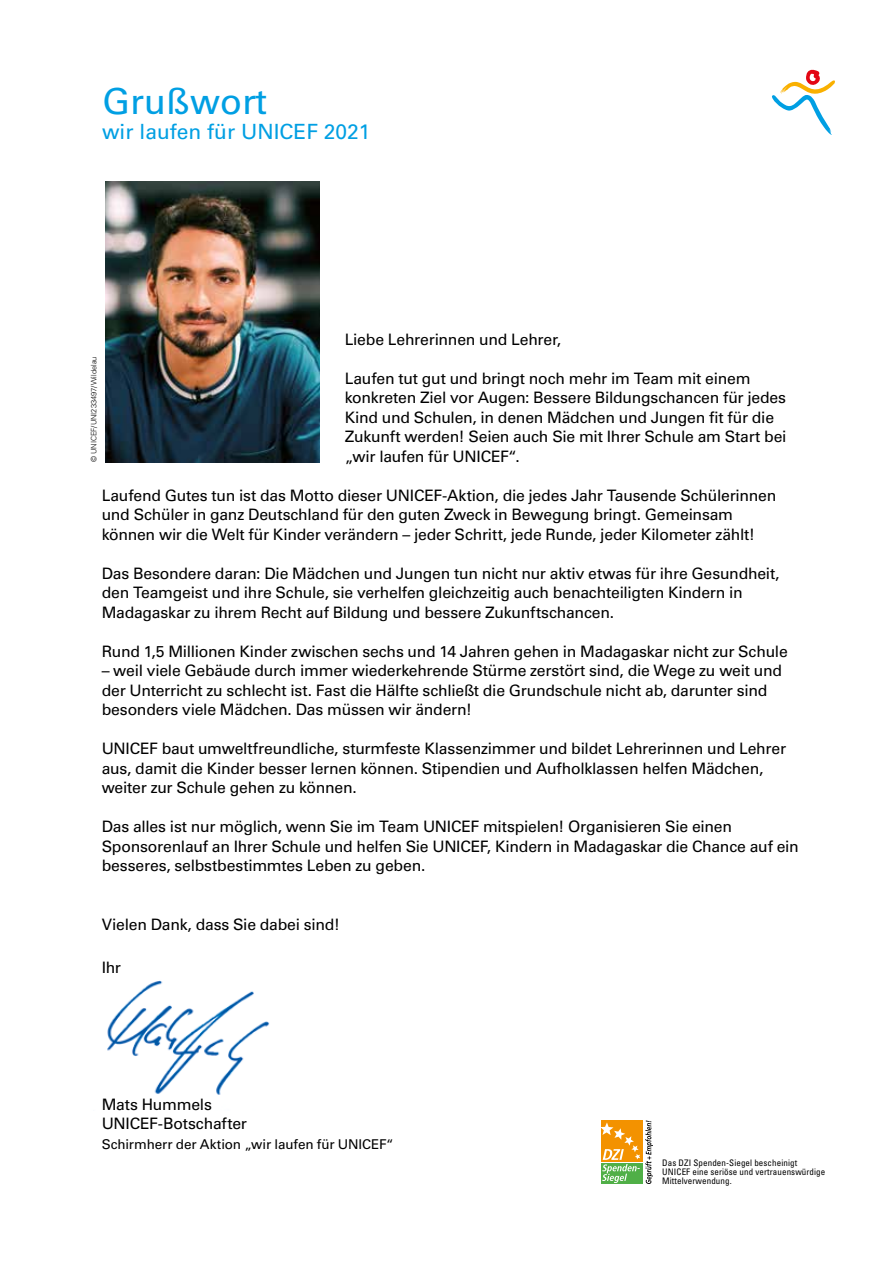
<style>
.page{position:relative;width:893px;height:1263px;background:#fff}
.page>*{position:absolute;margin:0;border:0;box-sizing:border-box;transform-origin:0 0}
.t1{font:36px "Univers LT Std";color:#009fe3}
.t2{font:21px "Univers LT Std";color:#009fe3}
.t3{font:15.75px/19.5px "Univers LT Std";letter-spacing:-.015em;color:#000}
.t4{font:13.5px "Univers LT Std";letter-spacing:-.01em;color:#000}
.t5{font:condensed 9px/9px "Univers LT Std";letter-spacing:.01em;color:#000}
.t6{font:300 7.5px "Univers LT Std";color:#000}
</style>
<div class="page">
<img style="left:107px;top:980px;width:163px;height:115px">
<img style="left:105px;top:182px;width:214px;height:280px">
<svg style="left:772px;top:70px;width:63px;height:65px"></svg>
<svg style="left:601px;top:1120px;width:52px;height:64px"></svg>
<h1 class="t1" style="left:102px;top:80px;width:167px">Grußwort</h1>
<h2 class="t2" style="left:102px;top:119px;width:270px">wir laufen für UNICEF 2021</h2>
<p class="t3" style="left:345px;top:329px;width:218px">Liebe Lehrerinnen und Lehrer,</p>
<p class="t3" style="left:345px;top:368px;width:443px">Laufen tut gut und bringt noch mehr im Team mit einem konkreten Ziel vor Augen: Bessere Bildungschancen für jedes Kind und Schulen, in denen Mädchen und Jungen fit für die Zukunft werden! Seien auch Sie mit Ihrer Schule am Start bei „wir laufen für UNICEF“.</p>
<p class="t3" style="left:102px;top:485px;width:676px">Laufend Gutes tun ist das Motto dieser UNICEF-Aktion, die jedes Jahr Tausende Schülerinnen und Schüler in ganz Deutschland für den guten Zweck in Bewegung bringt. Gemeinsam können wir die Welt für Kinder verändern – jeder Schritt, jede Runde, jeder Kilometer zählt!</p>
<p class="t3" style="left:102px;top:563px;width:679px">Das Besondere daran: Die Mädchen und Jungen tun nicht nur aktiv etwas für ihre Gesundheit, den Teamgeist und ihre Schule, sie verhelfen gleichzeitig auch benachteiligten Kindern in<br>Madagaskar zu ihrem Recht auf Bildung und bessere Zukunftschancen.</p>
<p class="t3" style="left:102px;top:641px;width:688px">Rund 1,5 Millionen Kinder zwischen sechs und 14 Jahren gehen in Madagaskar nicht zur Schule</p>
<p class="t3" style="left:102px;top:661px;width:682px">– weil viele Gebäude durch immer wiederkehrende Stürme zerstört sind, die Wege zu weit und der Unterricht zu schlecht ist. Fast die Hälfte schließt die Grundschule nicht ab, darunter sind besonders viele Mädchen. Das müssen wir ändern!</p>
<p class="t3" style="left:102px;top:739px;width:686px">UNICEF baut umweltfreundliche, sturmfeste Klassenzimmer und bildet Lehrerinnen und Lehrer aus, damit die Kinder besser lernen können. Stipendien und Aufholklassen helfen Mädchen, weiter zur Schule gehen zu können.</p>
<p class="t3" style="left:102px;top:817px;width:699px">Das alles ist nur möglich, wenn Sie im Team UNICEF mitspielen! Organisieren Sie einen<br>Sponsorenlauf an Ihrer Schule und helfen Sie UNICEF, Kindern in Madagaskar die Chance auf ein besseres, selbstbestimmtes Leben zu geben.</p>
<p class="t6" style="left:89px;top:462px;width:107px;rotate:-90deg">© UNICEF/UNI233497/Wildelau</p>
<p class="t3" style="left:102px;top:914px;width:240px">Vielen Dank, dass Sie dabei sind!</p>
<p class="t3" style="left:102px;top:958px;width:21px">Ihr</p>
<p class="t3" style="left:102px;top:1094px;width:147px">Mats Hummels<br>UNICEF-Botschafter</p>
<p class="t4" style="left:102px;top:1136px;width:293px">Schirmherr der Aktion „wir laufen für UNICEF“</p>
<p class="t5" style="left:662px;top:1158px;width:165px">Das DZI Spenden-Siegel bescheinigt<br>UNICEF eine seriöse und vertrauenswürdige<br>Mittelverwendung.</p>
</div>
